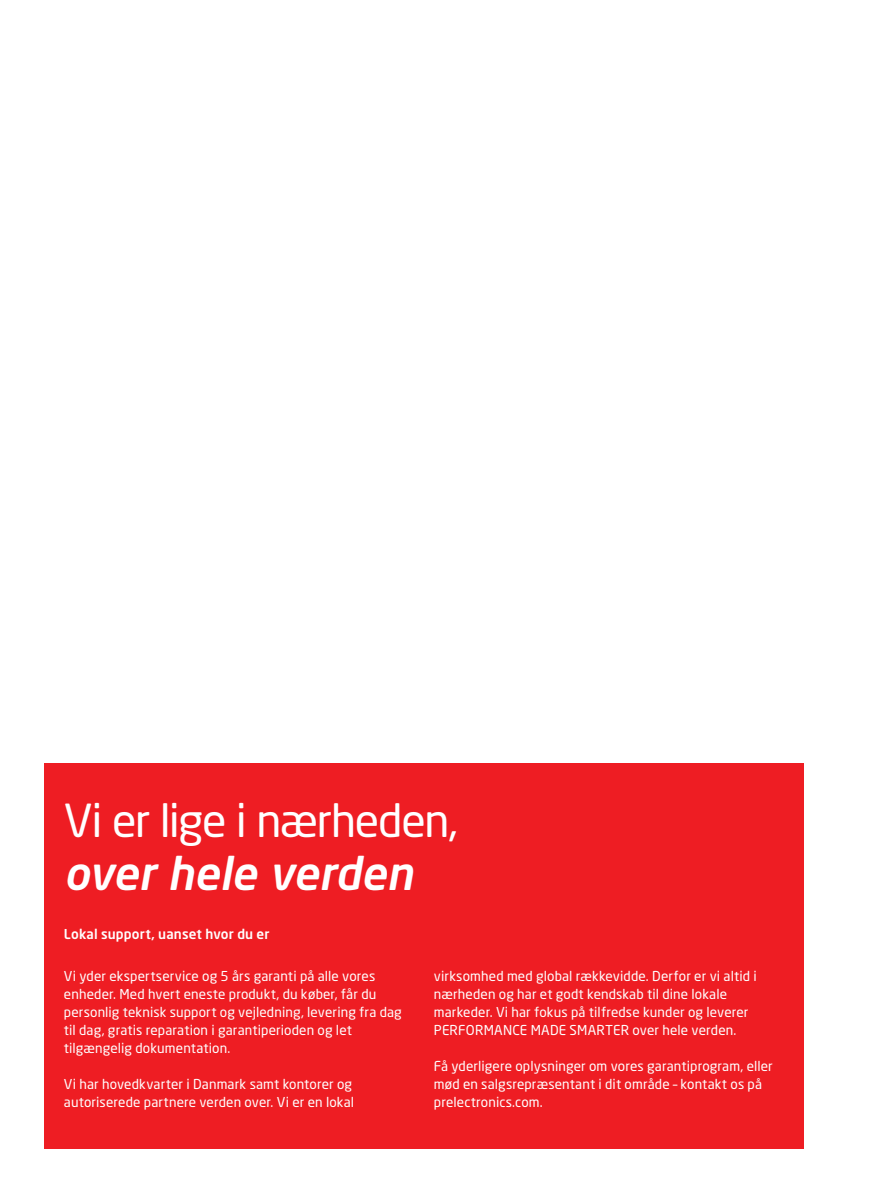
<style>
.page{position:relative;width:893px;height:1191px;background:#fff}
.page>*{position:absolute;margin:0;border:0;box-sizing:border-box;transform-origin:0 0}
.t1{font:45px "Neo Sans Pro";letter-spacing:-.03em;color:#fff}
.t2{font:italic 500 45px "Neo Sans Pro";letter-spacing:-.005em;color:#fff}
.t3{font:13.5px/18px "Neo Sans Pro";letter-spacing:.01em;color:#fff}
.t4{font:500 13.5px "Neo Sans Pro";letter-spacing:.01em;color:#fff}
</style>
<div class="page">
<div style="left:45px;top:762px;width:759px;height:386px;background:#ee1d23"></div>
<h1 class="t1" style="left:64px;top:793px;width:396px">Vi er lige i nærheden,</h1>
<h1 class="t2" style="left:64px;top:845px;width:351px">over hele verden</h1>
<p class="t4" style="left:64px;top:925px;width:207px">Lokal support, uanset hvor du er</p>
<p class="t3" style="left:64px;top:967px;width:339px">Vi yder ekspertservice og 5 års garanti på alle vores enheder. Med hvert eneste produkt, du køber, får du personlig teknisk support og vejledning, levering fra dag til dag, gratis reparation i garantiperioden og let tilgængelig dokumentation.</p>
<p class="t3" style="left:64px;top:1075px;width:292px">Vi har hovedkvarter i Danmark samt kontorer og autoriserede partnere verden over. Vi er en lokal</p>
<p class="t3" style="left:434px;top:967px;width:324px">virksomhed med global rækkevidde. Derfor er vi altid i nærheden og har et godt kendskab til dine lokale markeder. Vi har fokus på tilfredse kunder og leverer PERFORMANCE MADE SMARTER over hele verden.</p>
<p class="t3" style="left:434px;top:1057px;width:340px">Få yderligere oplysninger om vores garantiprogram, eller mød en salgsrepræsentant i dit område – kontakt os på prelectronics.com.</p>
</div>
